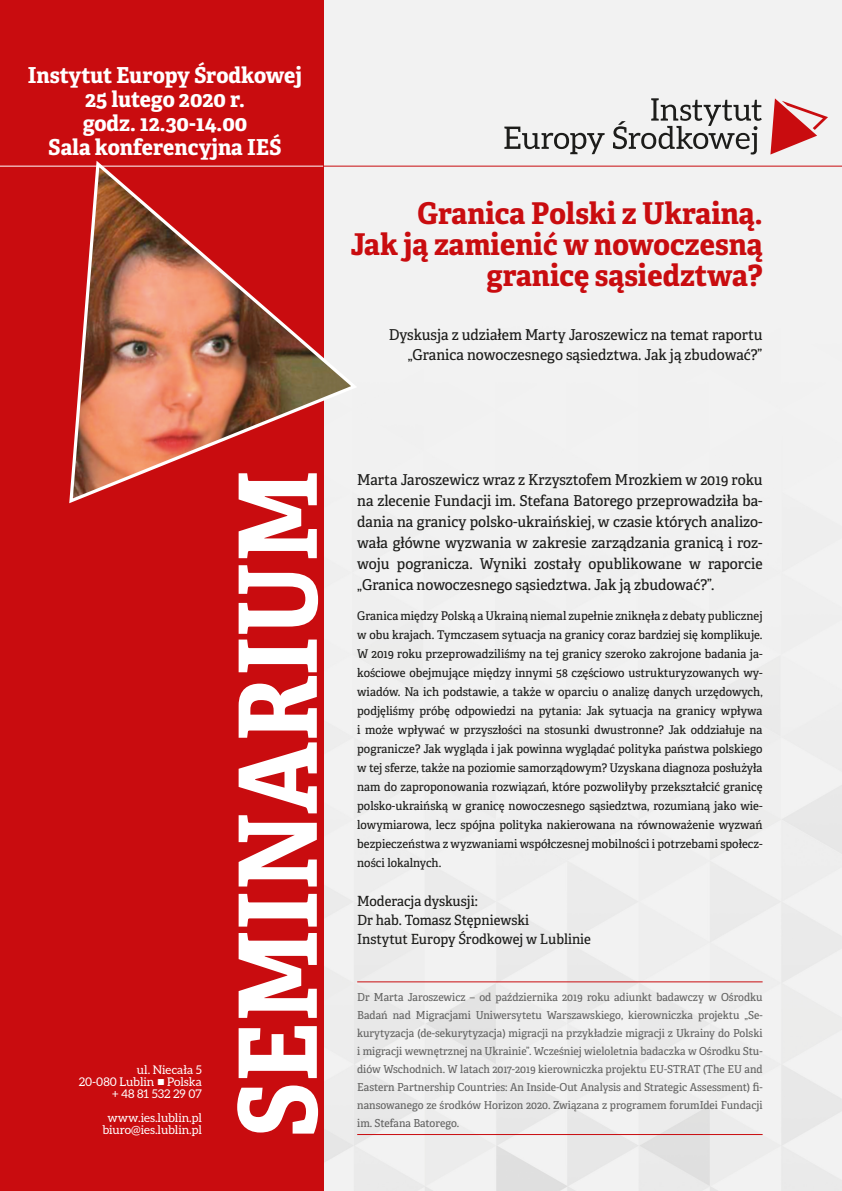
<style>
.page{position:relative;width:842px;height:1191px;background:#fff}
.page>*{position:absolute;margin:0;border:0;box-sizing:border-box;transform-origin:0 0}
.t1{font:700 108px "Adelle Condensed";color:#fff}
.tytuł{font:700 30px "Adelle Condensed";color:#c90c0f;scale:1.1 1}
.txt{font:700 22px "Adelle Condensed";color:#fff;scale:1.1 1}
.txt-2{font:15px/21px "Adelle Condensed";color:#1d1d1b;text-align:justify;scale:1.1 1}
.txt-3{font:14px "Adelle Condensed";color:#1d1d1b;scale:1.1 1}
.txt-4{font:12px/19px "Adelle Condensed";color:#1d1d1b;text-align:justify;scale:1.1 1}
.adres_2{font:12px "Aleo";color:#fff}
.txt-5{font:11px/18px "Adelle Condensed";color:#646463;text-align:justify;scale:1.1 1}
.s1{font-family:"Aglet Slab"}
</style>
<div class="page">
<div style="left:323px;top:0;width:519px;height:1191px;background:#f2f2f2"></div>
<div style="left:0;top:0;width:323px;height:1191px;background:#c90c0f"></div>
<hr style="left:0;top:166px;width:323px;height:1px;background:#fff">
<hr style="left:323px;top:166px;width:519px;height:1px;background:#c90c0f">
<svg style="left:504px;top:127px;width:101px;height:27px"></svg>
<svg style="left:613px;top:98px;width:149px;height:56px"></svg>
<svg style="left:770px;top:98px;width:58px;height:56px"></svg>
<img style="left:67px;top:159px;width:293px;height:347px">
<hr style="left:357px;top:981px;width:406px;height:1px;background:#c90c0f">
<hr style="left:357px;top:1134px;width:406px;height:1px;background:#c90c0f">
<p class="txt" style="left:28px;top:58px;width:251px">Instytut Europy Środkowej</p>
<p class="txt" style="left:85px;top:82px;width:147px">25 lutego 2020 r.</p>
<p class="txt" style="left:83px;top:106px;width:151px">godz. 12.30-14.00</p>
<p class="txt" style="left:48px;top:130px;width:214px">Sala konferencyjna IEŚ</p>
<p class="tytuł" style="left:418px;top:191px;width:315px">Granica Polski z Ukrainą.</p>
<p class="tytuł" style="left:351px;top:222px;width:376px">Jak ją zamienić w nowoczesną</p>
<p class="tytuł" style="left:486px;top:253px;width:253px">granicę sąsiedztwa?</p>
<p class="txt-2" style="left:389px;top:324px;width:341px;line-height:20px;text-align:right">Dyskusja z udziałem Marty Jaroszewicz na temat raportu „Granica nowoczesnego sąsiedztwa. Jak ją zbudować?”</p>
<p class="adres_2" style="left:137px;top:1063px;width:66px">ul. Niecała 5</p>
<p class="adres_2" style="left:79px;top:1075px;width:125px">20-080 Lublin <span class="s1">■</span> Polska</p>
<p class="adres_2" style="left:112px;top:1087px;width:91px">+ 48 81 532 29 07</p>
<p class="adres_2" style="left:107px;top:1111px;width:96px">www.ies.lublin.pl</p>
<p class="adres_2" style="left:102px;top:1123px;width:101px">biuro@ies.lublin.pl</p>
<p class="t1" style="left:199px;top:1138px;width:669px;rotate:-90deg">SEMINARIUM</p>
<p class="txt-2" style="left:357px;top:468px;width:370px">Marta Jaroszewicz wraz z Krzysztofem Mrozkiem w 2019 roku na zlecenie Fundacji im. Stefana Batorego przeprowadziła ba&shy;dania na granicy polsko-ukraińskiej, w czasie których analizo&shy;wała główne wyzwania w zakresie zarządzania granicą i roz&shy;woju pogranicza. Wyniki zostały opublikowane w raporcie „Granica nowoczesnego sąsiedztwa. Jak ją zbudować?”.</p>
<p class="txt-4" style="left:357px;top:606px;width:370px">Granica między Polską a Ukrainą niemal zupełnie zniknęła z debaty publicznej w obu krajach. Tymczasem sytuacja na granicy coraz bardziej się komplikuje.<br>W 2019 roku przeprowadziliśmy na tej granicy szeroko zakrojone badania ja&shy;kościowe obejmujące między innymi 58 częściowo ustrukturyzowanych wy&shy;wiadów. Na ich podstawie, a także w oparciu o analizę danych urzędowych, podjęliśmy próbę odpowiedzi na pytania: Jak sytuacja na granicy wpływa i może wpływać w przyszłości na stosunki dwustronne? Jak oddziałuje na pogranicze? Jak wygląda i jak powinna wyglądać polityka państwa polskiego w tej sferze, także na poziomie samorządowym? Uzyskana diagnoza posłużyła nam do zaproponowania rozwiązań, które pozwoliłyby przekształcić granicę polsko-ukraińską w granicę nowoczesnego sąsiedztwa, rozumianą jako wie&shy;lowymiarowa, lecz spójna polityka nakierowana na równoważenie wyzwań bezpieczeństwa z wyzwaniami współczesnej mobilności i potrzebami społecz&shy;ności lokalnych.</p>
<p class="txt-3" style="left:357px;top:891px;width:111px">Moderacja dyskusji:</p>
<p class="txt-3" style="left:357px;top:910px;width:158px">Dr hab. Tomasz Stępniewski</p>
<p class="txt-3" style="left:357px;top:929px;width:214px">Instytut Europy Środkowej w Lublinie</p>
<p class="txt-5" style="left:357px;top:988px;width:370px">Dr Marta Jaroszewicz – od października 2019 roku adiunkt badawczy w Ośrodku Badań nad Migracjami Uniwersytetu Warszawskiego, kierowniczka projektu „Se&shy;kurytyzacja (de-sekurytyzacja) migracji na przykładzie migracji z Ukrainy do Polski i migracji wewnętrznej na Ukrainie”. Wcześniej wieloletnia badaczka w Ośrodku Stu&shy;diów Wschodnich. W latach 2017-2019 kierowniczka projektu EU-STRAT (The EU and Eastern Partnership Countries: An Inside-Out Analysis and Strategic Assessment) fi&shy;nansowanego ze środków Horizon 2020. Związana z programem forumIdei Fundacji im. Stefana Batorego.</p>
</div>
